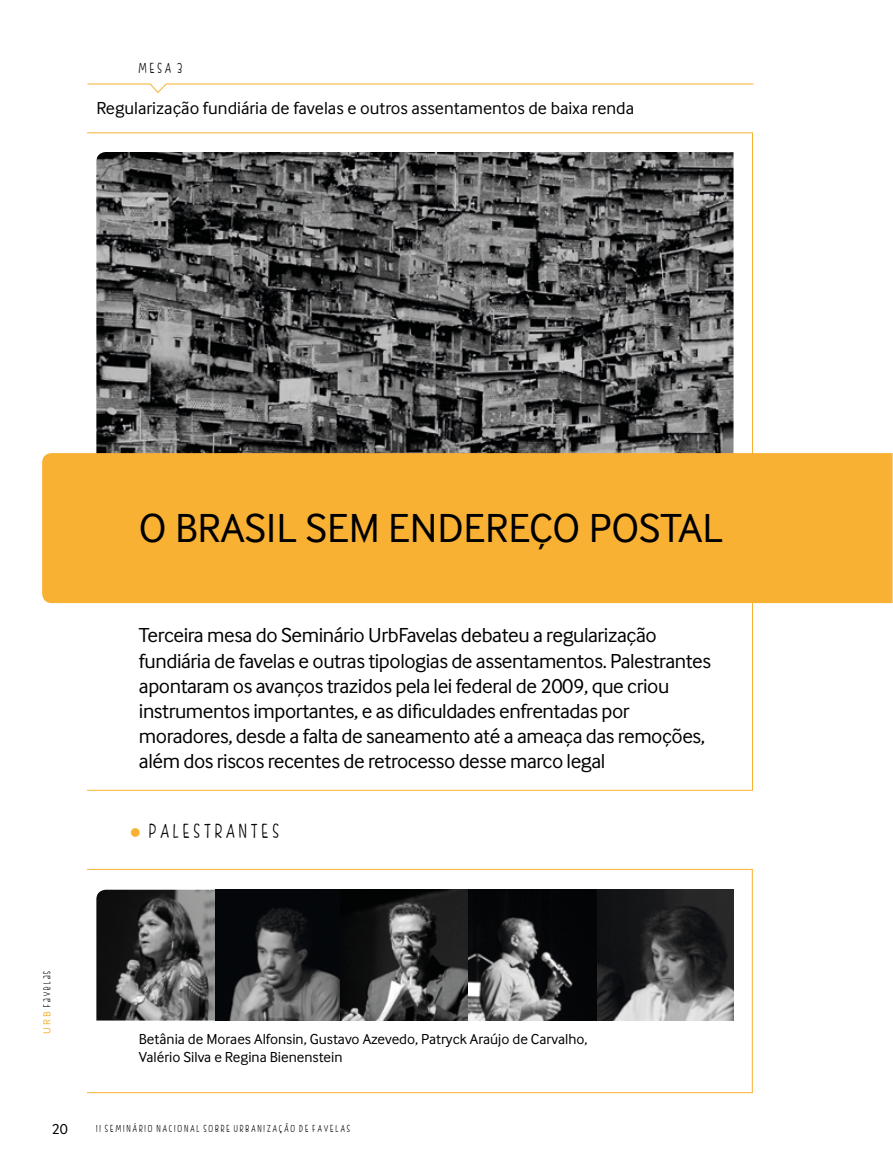
<style>
.page{position:relative;width:893px;height:1170px;background:#fff}
.page>*{position:absolute;margin:0;border:0;box-sizing:border-box;transform-origin:0 0}
.t1{font:42px "Inter Face";color:#000}
.t2{font:21px/25.2px "Inter Face";letter-spacing:-.02em;color:#000}
.t3{font:21px "FIS Hfingers";color:#000}
.t4{font:18px "Inter Face";color:#000}
.t5{font:15px/18px "Inter Face";color:#000}
.t6{font:15px "FIS Hfingers";color:#000}
.t7{font:10.5px "FIS Hfingers";color:#000}
.s1{font-family:"Inter Face";color:#f8b132}
.s2{color:#f8b132}
</style>
<div class="page">
<div style="left:87px;top:868px;width:666px;height:224px;border:1px solid #f8b132"></div>
<img style="left:96px;top:152px;width:637px;height:301px">
<div style="left:42px;top:453px;width:851px;height:150px;background:#f8b132"></div>
<svg style="left:87px;top:83px;width:667px;height:10px"></svg>
<img style="left:96px;top:889px;width:245px;height:131px">
<img style="left:341px;top:889px;width:127px;height:131px">
<img style="left:468px;top:889px;width:265px;height:131px">
<p class="t6" style="left:139px;top:59px;width:45px">M E S A 3</p>
<p class="t4" style="left:96px;top:98px;width:539px">Regularização fundiária de favelas e outros assentamentos de baixa renda</p>
<h1 class="t1" style="left:139px;top:504px;width:585px">O BRASIL SEM ENDEREÇO POSTAL</h1>
<p class="t2" style="left:139px;top:622px;width:574px">Terceira mesa do Seminário UrbFavelas debateu a regularização fundiária de favelas e outras tipologias de assentamentos. Palestrantes apontaram os avanços trazidos pela lei federal de 2009, que criou instrumentos importantes, e as dificuldades enfrentadas por moradores, desde a falta de saneamento até a ameaça das remoções, além dos riscos recentes de retrocesso desse marco legal</p>
<p class="t7" style="left:41px;top:1033px;width:65px;rotate:-90deg"><span class="s1">U R B</span> F a v e l a s</p>
<p class="t3" style="left:130px;top:819px;width:151px"><span class="s2">●</span> P A L E S T R A N T E S</p>
<p class="t5" style="left:139px;top:1029px;width:450px">Betânia de Moraes Alfonsin, Gustavo Azevedo, Patryck Araújo de Carvalho,<br>Valério Silva e Regina Bienenstein</p>
<p class="t5" style="left:52px;top:1119px;width:18px">20</p>
<p class="t7" style="left:96px;top:1122px;width:255px">I I S E M I N Á R I O N A C I O N A L S O B R E U R B A N I Z A Ç Ã O D E F A V E L A S</p>
</div>
